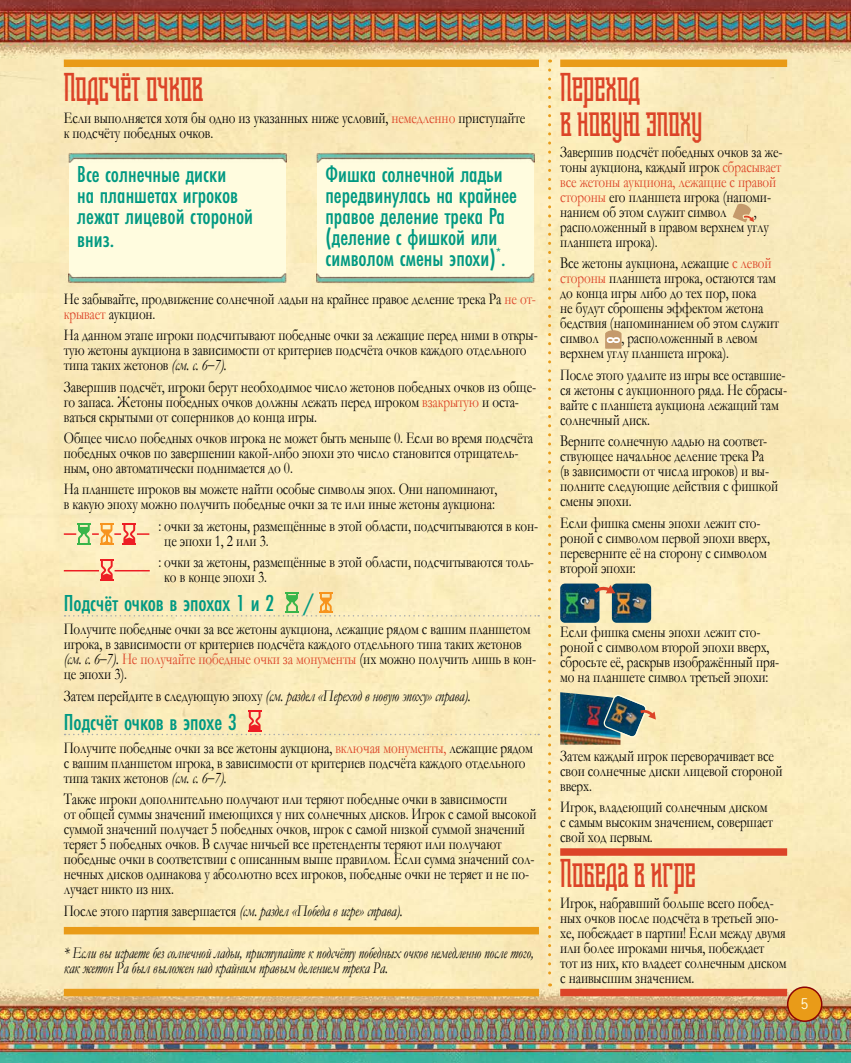
<style>
.page{position:relative;width:851px;height:1063px;background:#fff}
.page>*{position:absolute;margin:0;border:0;box-sizing:border-box;transform-origin:0 0}
.t1{font:37.5px/34.5px "Shihan";color:#dc4428}
.t2{font:500 24px/21px "Futura PT Cond";color:#009982}
.t3{font:16.5px/15px "Garamond";letter-spacing:-.01em;color:#000;scale:.8 1}
.t4{font:italic 16.5px/15px "Garamond";letter-spacing:-.01em;color:#000;scale:.79 1}
.t5{font:italic 16.5px "Garamond";letter-spacing:-.01em;color:#000;scale:.8 1}
.t6{font:16.5px/15px "Garamond";letter-spacing:-.01em;color:#000;scale:.78 1}
.t7{font:700 15px "Letter Gothic Std";color:#fffcdf}
.s1{color:#dc4428}
.s2{font-style:italic}
.s3{font-style:normal}
</style>
<div class="page">
<img style="left:0;top:0;width:850px;height:1063px">
<div style="left:787px;top:987px;width:34px;height:34px;background:#e99b18;border-radius:50%"></div>
<div style="left:786px;top:986px;width:36px;height:36px;border:2px solid #8d0405;border-radius:50%"></div>
<div style="left:318px;top:154px;width:216px;height:125px;background:#fffcdf"></div>
<img style="left:312px;top:273px;width:227px;height:13px">
<img style="left:312px;top:150px;width:227px;height:13px">
<div style="left:70px;top:154px;width:216px;height:125px;background:#fffcdf"></div>
<img style="left:64px;top:273px;width:227px;height:13px">
<img style="left:64px;top:150px;width:227px;height:13px">
<svg style="left:64px;top:524px;width:85px;height:21px;background:#e8c895"></svg>
<svg style="left:100px;top:560px;width:13px;height:21px"></svg>
<hr style="left:114px;top:570px;width:36px;height:1px;background:#ed1d24">
<hr style="left:64px;top:570px;width:35px;height:1px;background:#ed1d24">
<svg style="left:65px;top:592px;width:474px;height:25px;background:#f6e8b7"></svg>
<svg style="left:65px;top:710px;width:474px;height:25px;background:#f8e6b7"></svg>
<div style="left:64px;top:60px;width:475px;height:7px;background:#e99b18"></div>
<div style="left:560px;top:60px;width:227px;height:7px;background:#e99b18"></div>
<div style="left:64px;top:927px;width:475px;height:7px;background:#e99b18"></div>
<div style="left:64px;top:989px;width:475px;height:7px;background:#e99b18"></div>
<svg style="left:548px;top:70px;width:3px;height:916px;background:#f6d893"></svg>
<svg style="left:732px;top:203px;width:21px;height:19px"></svg>
<svg style="left:605px;top:330px;width:16px;height:19px"></svg>
<img style="left:560px;top:584px;width:39px;height:39px">
<img style="left:611px;top:584px;width:40px;height:39px">
<svg style="left:594px;top:585px;width:21px;height:8px"></svg>
<img style="left:560px;top:692px;width:60px;height:53px">
<svg style="left:603px;top:694px;width:52px;height:44px;background:#7b8d86"></svg>
<div style="left:560px;top:848px;width:227px;height:8px;background:#dc4428"></div>
<div style="left:560px;top:989px;width:227px;height:7px;background:#dc4428"></div>
<h1 class="t1" style="left:64px;top:71px;width:141px">Подсчёт очков</h1>
<p class="t3" style="left:64px;top:109px;width:578px">Если выполняется хотя бы одно из указанных ниже условий, <span class="s1">немедленно</span> приступайте к подсчёту победных очков.</p>
<h2 class="t2" style="left:77px;top:164px;width:177px;line-height:21.5px">Все солнечные диски<br>на планшетах игроков лежат лицевой стороной вниз.</h2>
<h2 class="t2" style="left:325px;top:164px;width:193px">Фишка солнечной ладьи передвинулась на крайнее правое деление трека Ра (деление с фишкой или символом смены эпохи)<sup>*</sup>.</h2>
<p class="t3" style="left:64px;top:291px;width:591px">Не забывайте, продвижение солнечной ладьи на крайнее правое деление трека Ра <span class="s1">не от&shy;крывает</span> аукцион.</p>
<p class="t3" style="left:64px;top:327px;width:594px">На данном этапе игроки подсчитывают победные очки за лежащие перед ними в откры&shy;тую жетоны аукциона в зависимости от критериев подсчёта очков каждого отдельного типа таких жетонов <span class="s2">(см. с. 6–7).</span></p>
<p class="t3" style="left:64px;top:378px;width:592px">Завершив подсчёт, игроки берут необходимое число жетонов победных очков из обще&shy;го запаса. Жетоны победных очков должны лежать перед игроком <span class="s1">взакрытую</span> и оста&shy;ваться скрытыми от соперников до конца игры.</p>
<p class="t3" style="left:64px;top:430px;width:588px">Общее число победных очков игрока не может быть меньше 0. Если во время подсчёта победных очков по завершении какой-либо эпохи это число становится отрицатель&shy;ным, оно автоматически поднимается до 0.</p>
<p class="t3" style="left:64px;top:481px;width:543px">На планшете игроков вы можете найти особые символы эпох. Они напоминают, в какую эпоху можно получить победные очки за те или иные жетоны аукциона:</p>
<p class="t3" style="left:164px;top:518px;width:468px;text-indent:-6px">: очки за жетоны, размещённые в этой области, подсчитываются в кон&shy;це эпохи 1, 2 или 3.</p>
<p class="t3" style="left:164px;top:554px;width:463px;text-indent:-6px">: очки за жетоны, размещённые в этой области, подсчитываются толь&shy;ко в конце эпохи 3.</p>
<h2 class="t2" style="left:64px;top:592px;width:251px">Подсчёт очков в эпохах 1 и 2 /</h2>
<p class="t3" style="left:64px;top:621px;width:592px">Получите победные очки за все жетоны аукциона, лежащие рядом с вашим планшетом игрока, в зависимости от критериев подсчёта каждого отдельного типа таких жетонов <span class="s2">(см. с. 6–7).</span> <span class="s1">Не получайте победные очки за монументы</span> (их можно получить лишь в кон&shy;це эпохи 3).</p>
<p class="t5" style="left:64px;top:684px;width:510px"><span class="s3">Затем перейдите в следующую эпоху</span> (см. раздел «Переход в новую эпоху» справа).</p>
<h2 class="t2" style="left:64px;top:711px;width:175px">Подсчёт очков в эпохе 3</h2>
<p class="t3" style="left:64px;top:740px;width:587px">Получите победные очки за все жетоны аукциона, <span class="s1">включая монументы,</span> лежащие рядом с вашим планшетом игрока, в зависимости от критериев подсчёта каждого отдельного типа таких жетонов <span class="s2">(см. с. 6–7).</span></p>
<p class="t3" style="left:64px;top:791px;width:592px">Также игроки дополнительно получают или теряют победные очки в зависимости<br>от общей суммы значений имеющихся у них солнечных дисков. Игрок с самой высокой суммой значений получает 5 победных очков, игрок с самой низкой суммой значений теряет 5 победных очков. В случае ничьей все претенденты теряют или получают победные очки в соответствии с описанным выше правилом. Если сумма значений сол&shy;нечных дисков одинакова у абсолютно всех игроков, победные очки не теряет и не по&shy;лучает никто из них.</p>
<p class="t5" style="left:64px;top:899px;width:425px"><span class="s3">После этого партия завершается</span> (см. раздел «Победа в игре» справа).</p>
<p class="t4" style="left:64px;top:945px;width:596px">* Если вы играете без солнечной ладьи, приступайте к подсчёту победных очков немедленно после того, как жетон Ра был выложен над крайним правым делением трека Ра.</p>
<h1 class="t1" style="left:560px;top:71px;width:143px">Переход<br>в новую эпоху</h1>
<p class="t3" style="left:560px;top:144px;width:279px">Завершив подсчёт победных очков за же&shy;тоны аукциона, каждый игрок <span class="s1">сбрасывает все жетоны аукциона, лежащие с правой стороны</span> его планшета игрока (напоми&shy;нанием об этом служит символ</p>
<p class="t3" style="left:560px;top:204px;width:262px;text-indent:193px">, расположенный в правом верхнем углу планшета игрока).</p>
<p class="t3" style="left:560px;top:255px;width:275px">Все жетоны аукциона, лежащие <span class="s1">с левой стороны</span> планшета игрока, остаются там до конца игры либо до тех пор, пока<br>не будут сброшены эффектом жетона бедствия (напоминанием об этом служит символ</p>
<p class="t3" style="left:560px;top:330px;width:248px;text-indent:61px">, расположенный в левом верхнем углу планшета игрока).</p>
<p class="t6" style="left:560px;top:367px;width:292px">После этого удалите из игры все оставшие&shy;ся жетоны с аукционного ряда. Не сбрасы&shy;вайте с планшета аукциона лежащий там солнечный диск.</p>
<p class="t3" style="left:560px;top:433px;width:274px">Верните солнечную ладью на соответ&shy;ствующее начальное деление трека Ра<br>(в зависимости от числа игроков) и вы&shy;полните следующие действия с фишкой смены эпохи.</p>
<p class="t3" style="left:560px;top:514px;width:263px">Если фишка смены эпохи лежит сто&shy;роной с символом первой эпохи вверх, переверните её на сторону с символом второй эпохи:</p>
<p class="t3" style="left:560px;top:624px;width:275px">Если фишка смены эпохи лежит сто&shy;роной с символом второй эпохи вверх, сбросьте её, раскрыв изображённый пря&shy;мо на планшете символ третьей эпохи:</p>
<p class="t3" style="left:560px;top:748px;width:279px">Затем каждый игрок переворачивает все свои солнечные диски лицевой стороной вверх.</p>
<p class="t3" style="left:560px;top:799px;width:267px">Игрок, владеющий солнечным диском с самым высоким значением, совершает свой ход первым.</p>
<h1 class="t1" style="left:560px;top:857px;width:137px">Победа в игре</h1>
<p class="t3" style="left:560px;top:895px;width:284px">Игрок, набравший больше всего побед&shy;ных очков после подсчёта в третьей эпо&shy;хе, побеждает в партии! Если между двумя или более игроками ничья, побеждает<br>тот из них, кто владеет солнечным диском с наивысшим значением.</p>
<p class="t7" style="left:800px;top:995px;width:10px">5</p>
</div>
